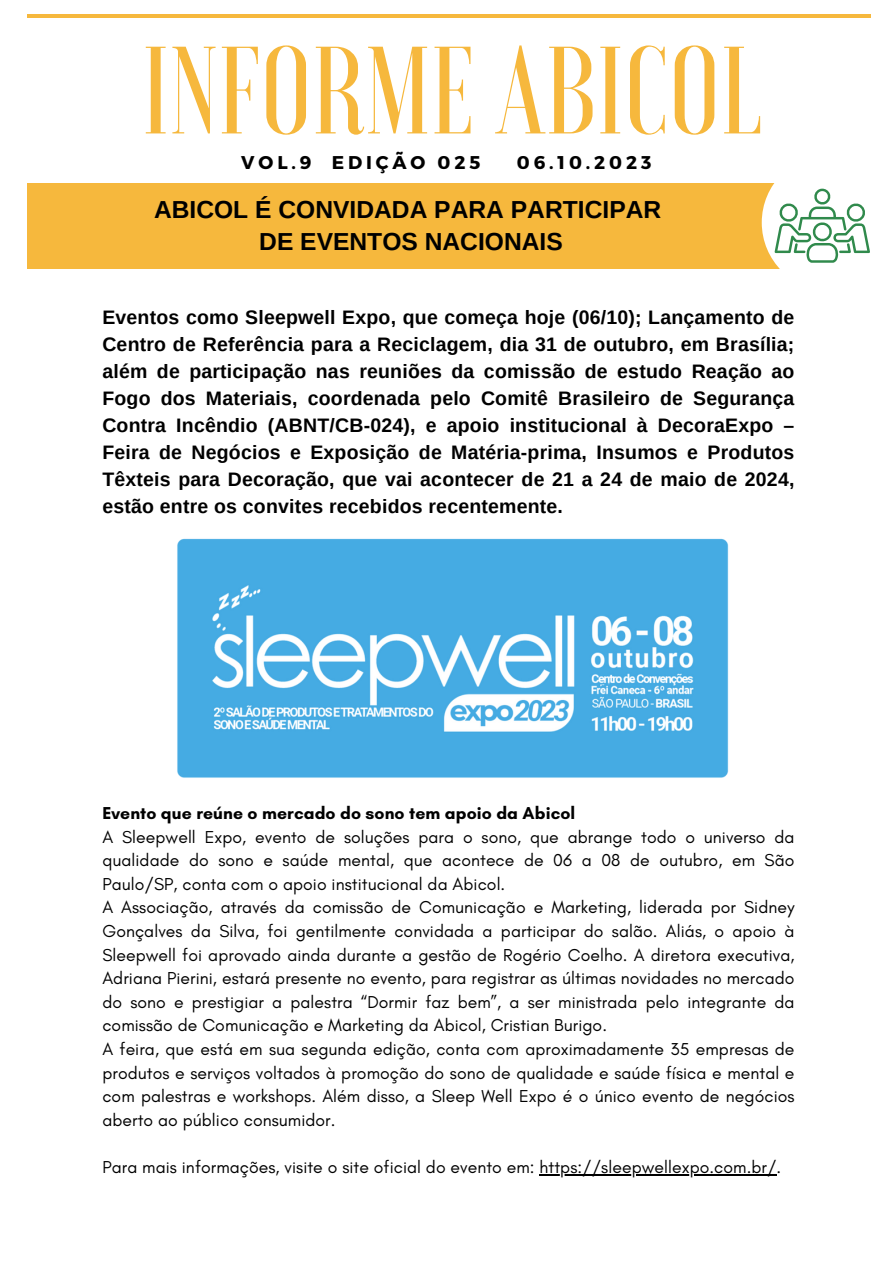
<style>
.page{position:relative;width:893px;height:1264px;background:#fff}
.page>*{position:absolute;margin:0;border:0;box-sizing:border-box;transform-origin:0 0}
.t1{font:500 123.9px "Voga";color:#f6b83d}
.t2{font:700 24.6px "Arimo";color:#000}
.t3{font:700 19.5px/27px "Arimo";letter-spacing:.01em;color:#000;text-align:justify}
.t4{font:700 18.45px "Montserrat";letter-spacing:.21em;color:#000}
.t5{font:17.55px/23.5px "Glacial Indifference";letter-spacing:.005em;color:#000;text-align:justify}
.t6{font:700 17.55px "Glacial Indifference";letter-spacing:.005em;color:#000}
</style>
<div class="page">
<div style="left:27px;top:184px;width:846px;height:84px;background:#f6b83d"></div>
<hr style="left:27px;top:15px;width:843px;height:3px;background:#f6b83d">
<img style="left:177px;top:538px;width:552px;height:240px">
<svg style="left:761px;top:183px;width:112px;height:86px;background:#dce7d6"></svg>
<hr style="left:539px;top:1174px;width:237px;height:1px;background:#000">
<p class="t1" style="left:142px;top:29px;width:621px">INFORME ABICOL</p>
<p class="t4" style="left:241px;top:150px;width:240px">VOL.9 EDIÇÃO 025</p>
<p class="t4" style="left:517px;top:150px;width:136px">06.10.2023</p>
<p class="t2" style="left:154px;top:195px;width:508px">ABICOL É CONVIDADA PARA PARTICIPAR</p>
<p class="t2" style="left:259px;top:228px;width:305px">DE EVENTOS NACIONAIS</p>
<p class="t3" style="left:102px;top:303px;width:693px">Eventos como Sleepwell Expo, que começa hoje (06/10); Lançamento de Centro de Referência para a Reciclagem, dia 31 de outubro, em Brasília; além de participação nas reuniões da comissão de estudo Reação ao Fogo dos Materiais, coordenada pelo Comitê Brasileiro de Segurança Contra Incêndio (ABNT/CB-024), e apoio institucional à DecoraExpo – Feira de Negócios e Exposição de Matéria-prima, Insumos e Produtos Têxteis para Decoração, que vai acontecer de 21 a 24 de maio de 2024, estão entre os convites recebidos recentemente.</p>
<p class="t6" style="left:102px;top:802px;width:474px">Evento que reúne o mercado do sono tem apoio da Abicol</p>
<p class="t5" style="left:102px;top:824px;width:693px">A Sleepwell Expo, evento de soluções para o sono, que abrange todo o universo da qualidade do sono e saúde mental, que acontece de 06 a 08 de outubro, em São Paulo/SP, conta com o apoio institucional da Abicol.</p>
<p class="t5" style="left:102px;top:895px;width:693px">A Associação, através da comissão de Comunicação e Marketing, liderada por Sidney Gonçalves da Silva, foi gentilmente convidada a participar do salão. Aliás, o apoio à Sleepwell foi aprovado ainda durante a gestão de Rogério Coelho. A diretora executiva, Adriana Pierini, estará presente no evento, para registrar as últimas novidades no mercado do sono e prestigiar a palestra “Dormir faz bem”, a ser ministrada pelo integrante da comissão de Comunicação e Marketing da Abicol, Cristian Burigo.</p>
<p class="t5" style="left:102px;top:1037px;width:693px">A feira, que está em sua segunda edição, conta com aproximadamente 35 empresas de produtos e serviços voltados à promoção do sono de qualidade e saúde física e mental e com palestras e workshops. Além disso, a Sleep Well Expo é o único evento de negócios aberto ao público consumidor.</p>
<p class="t5" style="left:102px;top:1155px;width:680px">Para mais informações, visite o site oficial do evento em: https://sleepwellexpo.com.br/.</p>
</div>
